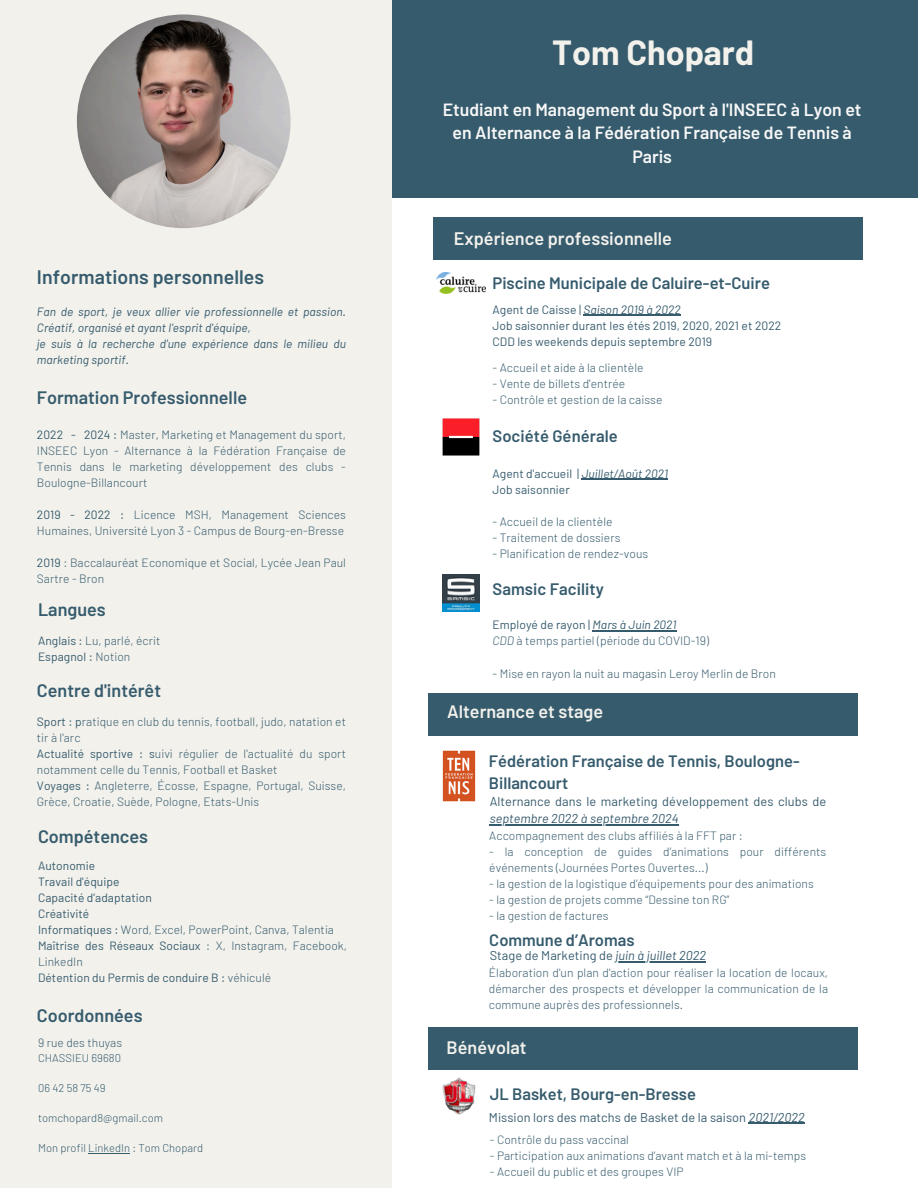
<style>
.page{position:relative;width:918px;height:1188px;background:#fff}
.page>*{position:absolute;margin:0;border:0;box-sizing:border-box;transform-origin:0 0}
.t1{font:700 34.05px "Barlow";color:#f2f1ec}
.t2{font:600 19.5px "Barlow";letter-spacing:.005em;color:#365b6d}
.t3{font:600 18.15px "Barlow";color:#f2f1ec}
.t4{font:600 18px "Barlow";color:#365b6d}
.t5{font:600 18px "Barlow";color:#f2f1ec}
.t6{font:600 17.7px/23.2px "Barlow";color:#f7f7f7;text-align:center}
.t7{font:600 16.65px "Barlow";color:#365b6d}
.t8{font:600 16.5px/22.5px "Barlow";color:#365b6d}
.t9{font:12.75px "Barlow";letter-spacing:.005em;color:#365b6d}
.t10{font:italic 12.75px "Barlow";letter-spacing:.005em;color:#365b6d}
.t11{font:300 12px/16px "Barlow";letter-spacing:.005em;color:#365b6d}
.t12{font:12px/16px "Barlow";letter-spacing:.005em;color:#365b6d}
.t13{font:italic 12px/16px "Barlow";letter-spacing:.005em;color:#365b6d}
.t14{font:300 11.25px "Barlow";letter-spacing:.005em;color:#365b6d}
.s1{font-weight:400}
.s2{font-weight:300}
.s3{font-style:italic}
.s4{font-weight:400;font-style:italic}
</style>
<div class="page">
<div style="left:346px;top:0;width:572px;height:198px;background:#365b6d"></div>
<div style="left:0;top:0;width:392px;height:1188px;background:#f2f1ec"></div>
<div style="left:433px;top:217px;width:430px;height:43px;background:#365b6d"></div>
<div style="left:428px;top:693px;width:430px;height:43px;background:#365b6d"></div>
<div style="left:428px;top:1027px;width:430px;height:43px;background:#365b6d"></div>
<img style="left:77px;top:14px;width:214px;height:214px;border-radius:50%">
<img style="left:442px;top:574px;width:38px;height:37px">
<img style="left:442px;top:419px;width:38px;height:37px">
<img style="left:436px;top:272px;width:50px;height:21px">
<img style="left:442px;top:1077px;width:34px;height:38px">
<img style="left:442px;top:750px;width:34px;height:52px">
<hr style="left:582px;top:479px;width:86px;height:1px;background:#365b6d">
<hr style="left:593px;top:630px;width:84px;height:1px;background:#365b6d">
<hr style="left:584px;top:315px;width:97px;height:1px;background:#365b6d">
<hr style="left:88px;top:1153px;width:42px;height:1px;background:#365b6d">
<hr style="left:749px;top:1123px;width:56px;height:1px;background:#365b6d">
<hr style="left:616px;top:961px;width:90px;height:1px;background:#365b6d">
<hr style="left:490px;top:824px;width:189px;height:1px;background:#365b6d">
<h2 class="t2" style="left:37px;top:265px;width:229px">Informations personnelles</h2>
<p class="t13" style="left:37px;top:303px;width:311px">Fan de sport, je veux allier vie professionnelle et passion.<br>Créatif, organisé et ayant l'esprit d'équipe,<br>je suis à la recherche d'une expérience dans le milieu du marketing sportif.</p>
<h3 class="t4" style="left:37px;top:386px;width:212px">Formation Professionnelle</h3>
<h4 class="t11" style="left:37px;top:427px;width:311px;text-align:justify"><span class="s1">2022 - 2024 :</span> Master, Marketing et Management du sport, INSEEC Lyon - Alternance à la Fédération Française de Tennis dans le marketing développement des clubs - Boulogne-Billancourt</h4>
<h4 class="t11" style="left:37px;top:507px;width:311px"><span class="s1">2019 - 2022 :</span> Licence MSH, Management Sciences<br>Humaines, Université Lyon 3 - Campus de Bourg-en-Bresse</h4>
<h3 class="t11" style="left:37px;top:555px;width:311px"><span class="s1">2019</span> : Baccalauréat Economique et Social, Lycée Jean Paul<br>Sartre - Bron</h3>
<h3 class="t4" style="left:38px;top:598px;width:69px">Langues</h3>
<h4 class="t11" style="left:38px;top:632px;width:124px"><span class="s1">Anglais :</span> Lu, parlé, écrit<br><span class="s1">Espagnol :</span> Notion</h4>
<h4 class="t4" style="left:37px;top:679px;width:126px">Centre d'intérêt</h4>
<h3 class="t11" style="left:37px;top:713px;width:311px"><span class="s1">Sport : p</span>ratique en club du tennis, football, judo, natation et tir à l'arc<br><span class="s1">Actualité sportive : s</span>uivi régulier de l'actualité du sport notamment celle du Tennis, Football et Basket<br><span class="s1">Voyages :</span> Angleterre, Écosse, Espagne, Portugal, Suisse, Grèce, Croatie, Suède, Pologne, Etats-Unis</h3>
<h4 class="t4" style="left:38px;top:825px;width:112px">Compétences</h4>
<p class="t12" style="left:38px;top:857px;width:311px">Autonomie<br>Travail d'équipe<br>Capacité d’adaptation<br>Créativité<br>Informatiques : <span class="s2">Word, Excel, PowerPoint, Canva, Talentia<br></span>Maîtrise des Réseaux Sociaux <span class="s2">: X, Instagram, Facebook,<br>LinkedIn<br></span>Détention du Permis de conduire B : <span class="s2">véhiculé</span></p>
<h4 class="t4" style="left:37px;top:1004px;width:107px">Coordonnées</h4>
<h4 class="t11" style="left:38px;top:1035px;width:86px">9 rue des thuyas</h4>
<h4 class="t14" style="left:38px;top:1051px;width:84px">CHASSIEU 69680</h4>
<h3 class="t14" style="left:38px;top:1081px;width:69px">06 42 58 75 49</h3>
<h4 class="t14" style="left:38px;top:1111px;width:127px">tomchopard8@gmail.com</h4>
<h4 class="t14" style="left:38px;top:1141px;width:167px">Mon profil LinkedIn : Tom Chopard</h4>
<p class="t1" style="left:552px;top:31px;width:203px">Tom Chopard</p>
<h2 class="t6" style="left:443px;top:97px;width:420px">Etudiant en Management du Sport à l'INSEEC à Lyon et en Alternance à la Fédération Française de Tennis à<br>Paris</h2>
<h4 class="t3" style="left:454px;top:226px;width:220px">Expérience professionnelle</h4>
<h2 class="t7" style="left:492px;top:272px;width:279px">Piscine Municipale de Caluire-et-Cuire</h2>
<p class="t12" style="left:492px;top:301px;width:290px">Agent de Caisse | <span class="s3">Saison 2019 à 2022<br></span>Job saisonnier durant les étés 2019, 2020, 2021 et 2022<br>CDD les weekends depuis septembre 2019</p>
<h4 class="t11" style="left:492px;top:359px;width:153px">- Accueil et aide à la clientèle</h4>
<h4 class="t11" style="left:492px;top:375px;width:134px">- Vente de billets d'entrée</h4>
<h4 class="t11" style="left:492px;top:391px;width:171px">- Contrôle et gestion de la caisse</h4>
<h2 class="t7" style="left:492px;top:426px;width:127px">Société Générale</h2>
<h4 class="t12" style="left:492px;top:465px;width:177px">Agent d'accueil | <span class="s3">Juillet/Août 2021<br></span>Job saisonnier</h4>
<h2 class="t11" style="left:492px;top:513px;width:122px">- Accueil de la clientèle</h2>
<h2 class="t11" style="left:492px;top:529px;width:130px">- Traitement de dossiers</h2>
<h2 class="t11" style="left:492px;top:545px;width:157px">- Planification de rendez-vous</h2>
<h4 class="t7" style="left:492px;top:579px;width:113px">Samsic Facility</h4>
<p class="t11" style="left:492px;top:617px;width:218px"><span class="s1">Employé de rayon |</span> <span class="s4">Mars à Juin 2021<br></span><span class="s3">CDD</span> à temps partiel (période du COVID-19)</p>
<p class="t11" style="left:492px;top:665px;width:285px">- Mise en rayon la nuit au magasin Leroy Merlin de Bron</p>
<h1 class="t5" style="left:447px;top:700px;width:157px">Alternance et stage</h1>
<h4 class="t8" style="left:489px;top:749px;width:312px">Fédération Française de Tennis, Boulogne-<br>Billancourt</h4>
<h4 class="t9" style="left:490px;top:793px;width:338px">Alternance dans le marketing développement des clubs de</h4>
<p class="t10" style="left:490px;top:810px;width:191px">septembre 2022 à septembre 2024</p>
<p class="t11" style="left:489px;top:827px;width:255px">Accompagnement des clubs affiliés à la FFT par :</p>
<p class="t11" style="left:489px;top:843px;width:338px">- la conception de guides d’animations pour différents événements (Journées Portes Ouvertes...)</p>
<p class="t11" style="left:489px;top:875px;width:326px">- la gestion de la logistique d’équipements pour des animations</p>
<p class="t11" style="left:489px;top:891px;width:242px">- la gestion de projets comme “Dessine ton RG”</p>
<p class="t11" style="left:489px;top:907px;width:121px">- la gestion de factures</p>
<h2 class="t8" style="left:489px;top:928px;width:147px">Commune d’Aromas</h2>
<p class="t9" style="left:490px;top:948px;width:218px">Stage de Marketing de <span class="s3">juin à juillet 2022</span></p>
<h2 class="t11" style="left:489px;top:965px;width:341px;text-align:justify">Élaboration d'un plan d'action pour réaliser la location de locaux, démarcher des prospects et développer la communication de la commune auprès des professionnels.</h2>
<p class="t5" style="left:447px;top:1036px;width:82px">Bénévolat</p>
<p class="t8" style="left:490px;top:1082px;width:208px">JL Basket, Bourg-en-Bresse</p>
<h2 class="t11" style="left:490px;top:1131px;width:141px">- Contrôle du pass vaccinal</h2>
<h2 class="t11" style="left:490px;top:1147px;width:318px">- Participation aux animations d’avant match et à la mi-temps</h2>
<h2 class="t11" style="left:490px;top:1163px;width:195px">- Accueil du public et des groupes VIP</h2>
<p class="t9" style="left:489px;top:1109px;width:318px">Mission lors des matchs de Basket de la saison <span class="s3">2021/2022</span></p>
</div>
